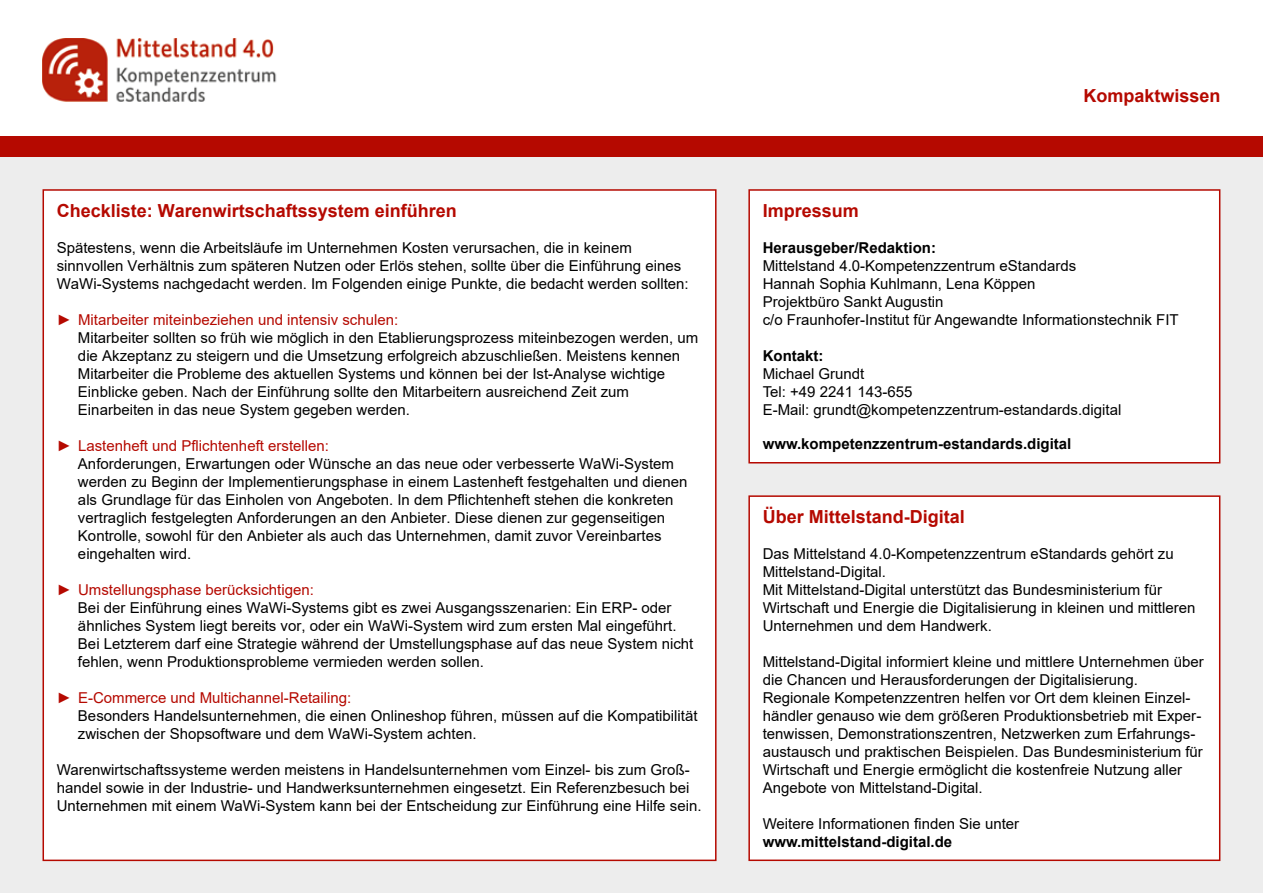
<style>
.page{position:relative;width:1263px;height:893px;background:#fff}
.page>*{position:absolute;margin:0;border:0;box-sizing:border-box;transform-origin:0 0}
.t1{font:700 18px "Arial";color:#b50900}
.t2{font:15px/18px "Arial";color:#000}
.t3{font:15px "Arial";color:#b50900}
.t4{font:700 15px "Arial";color:#000}
</style>
<div class="page">
<div style="left:0;top:136px;width:1263px;height:21px;background:#b50900"></div>
<div style="left:0;top:157px;width:1263px;height:736px;background:#ededed"></div>
<div style="left:749px;top:496px;width:471px;height:364px;background:#fff"></div>
<div style="left:748px;top:495px;width:472px;height:366px;border:2px solid #b50900"></div>
<div style="left:43px;top:190px;width:673px;height:670px;background:#fff"></div>
<div style="left:749px;top:190px;width:471px;height:273px;background:#fff"></div>
<div style="left:748px;top:189px;width:472px;height:274px;border:2px solid #b50900"></div>
<img style="left:43px;top:38px;width:234px;height:64px">
<p class="t1" style="left:57px;top:198px;width:402px">Checkliste: Warenwirtschaftssystem einführen</p>
<p class="t2" style="left:57px;top:238px;width:633px">Spätestens, wenn die Arbeitsläufe im Unternehmen Kosten verursachen, die in keinem sinnvollen Verhältnis zum späteren Nutzen oder Erlös stehen, sollte über die Einführung eines<br>WaWi-Systems nachgedacht werden. Im Folgenden einige Punkte, die bedacht werden sollten:</p>
<p class="t3" style="left:57px;top:309px;width:343px">► Mitarbeiter miteinbeziehen und intensiv schulen:</p>
<p class="t2" style="left:78px;top:328px;width:622px">Mitarbeiter sollten so früh wie möglich in den Etablierungsprozess miteinbezogen werden, um die Akzeptanz zu steigern und die Umsetzung erfolgreich abzuschließen. Meistens kennen Mitarbeiter die Probleme des aktuellen Systems und können bei der Ist-Analyse wichtige Einblicke geben. Nach der Einführung sollte den Mitarbeitern ausreichend Zeit zum Einarbeiten in das neue System gegeben werden.</p>
<p class="t3" style="left:57px;top:435px;width:274px">► Lastenheft und Pflichtenheft erstellen:</p>
<p class="t2" style="left:78px;top:454px;width:611px">Anforderungen, Erwartungen oder Wünsche an das neue oder verbesserte WaWi-System werden zu Beginn der Implementierungsphase in einem Lastenheft festgehalten und dienen als Grundlage für das Einholen von Angeboten. In dem Pflichtenheft stehen die konkreten vertraglich festgelegten Anforderungen an den Anbieter. Diese dienen zur gegenseitigen Kontrolle, sowohl für den Anbieter als auch das Unternehmen, damit zuvor Vereinbartes eingehalten wird.</p>
<p class="t3" style="left:57px;top:579px;width:259px">► Umstellungsphase berücksichtigen:</p>
<p class="t2" style="left:78px;top:598px;width:617px">Bei der Einführung eines WaWi-Systems gibt es zwei Ausgangsszenarien: Ein ERP- oder ähnliches System liegt bereits vor, oder ein WaWi-System wird zum ersten Mal eingeführt.<br>Bei Letzterem darf eine Strategie während der Umstellungsphase auf das neue System nicht fehlen, wenn Produktionsprobleme vermieden werden sollen.</p>
<p class="t3" style="left:57px;top:687px;width:296px">► E-Commerce und Multichannel-Retailing:</p>
<p class="t2" style="left:78px;top:706px;width:621px">Besonders Handelsunternehmen, die einen Onlineshop führen, müssen auf die Kompatibilität zwischen der Shopsoftware und dem WaWi-System achten.</p>
<p class="t2" style="left:57px;top:760px;width:646px">Warenwirtschaftssysteme werden meistens in Handelsunternehmen vom Einzel- bis zum Groß&shy;handel sowie in der Industrie- und Handwerksunternehmen eingesetzt. Ein Referenzbesuch bei<br>Unternehmen mit einem WaWi-System kann bei der Entscheidung zur Einführung eine Hilfe sein.</p>
<p class="t1" style="left:1083px;top:83px;width:139px">Kompaktwissen</p>
<p class="t1" style="left:763px;top:198px;width:98px">Impressum</p>
<p class="t4" style="left:763px;top:237px;width:175px">Herausgeber/Redaktion:</p>
<p class="t2" style="left:763px;top:256px;width:418px">Mittelstand 4.0-Kompetenzzentrum eStandards<br>Hannah Sophia Kuhlmann, Lena Köppen<br>Projektbüro Sankt Augustin<br>c/o Fraunhofer-Institut für Angewandte Informationstechnik FIT</p>
<p class="t4" style="left:763px;top:345px;width:62px">Kontakt:</p>
<p class="t2" style="left:763px;top:364px;width:360px">Michael Grundt<br>Tel: +49 2241 143-655<br>E-Mail: grundt@kompetenzzentrum-estandards.digital</p>
<p class="t4" style="left:763px;top:433px;width:310px">www.kompetenzzentrum-estandards.digital</p>
<p class="t1" style="left:763px;top:504px;width:204px">Über Mittelstand-Digital</p>
<p class="t2" style="left:763px;top:544px;width:434px">Das Mittelstand 4.0-Kompetenzzentrum eStandards gehört zu Mittelstand-Digital.<br>Mit Mittelstand-Digital unterstützt das Bundesministerium für Wirtschaft und Energie die Digitalisierung in kleinen und mittleren Unternehmen und dem Handwerk.</p>
<p class="t2" style="left:763px;top:652px;width:442px">Mittelstand-Digital informiert kleine und mittlere Unternehmen über die Chancen und Herausforderungen der Digitalisierung.<br>Regionale Kompetenzzentren helfen vor Ort dem kleinen Einzel&shy;händler genauso wie dem größeren Produktionsbetrieb mit Exper&shy;tenwissen, Demonstrationszentren, Netzwerken zum Erfahrungs&shy;austausch und praktischen Beispielen. Das Bundesministerium für Wirtschaft und Energie ermöglicht die kostenfreie Nutzung aller Angebote von Mittelstand-Digital.</p>
<p class="t2" style="left:763px;top:814px;width:258px">Weitere Informationen finden Sie unter</p>
<p class="t4" style="left:763px;top:831px;width:191px">www.mittelstand-digital.de</p>
</div>
